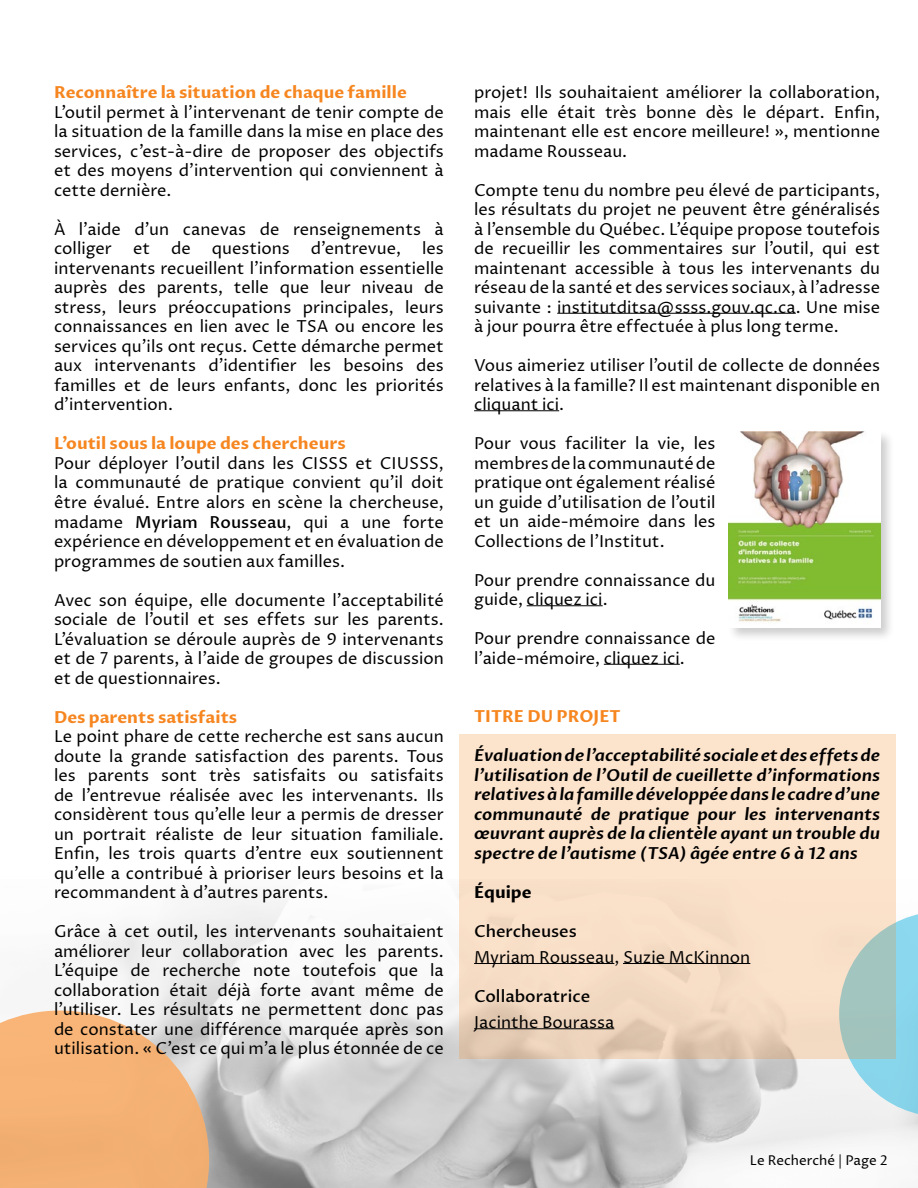
<style>
.page{position:relative;width:918px;height:1188px;background:#fff}
.page>*{position:absolute;margin:0;border:0;box-sizing:border-box;transform-origin:0 0}
.t1{font:16.5px/19.5px "Proza Libre";color:#000;text-align:justify}
.t2{font:italic 600 16.5px/19.5px "Proza Libre";color:#000;text-align:justify}
.t3{font:700 16.5px "Proza Libre";color:#f68620}
.t4{font:500 16.5px "Proza Libre";color:#000}
.t5{font:700 16.5px "Proza Libre";color:#000}
.t6{font:13.5px "Proza Libre";color:#000}
.s1{font-weight:500}
</style>
<div class="page">
<svg style="left:0;top:861px;width:918px;height:327px"></svg>
<svg style="left:459px;top:734px;width:436px;height:325px;fill:#fae1c9"></svg>
<hr style="left:557px;top:313px;width:239px;height:1px;background:#000">
<hr style="left:474px;top:411px;width:85px;height:1px;background:#000">
<hr style="left:527px;top:606px;width:76px;height:1px;background:#000">
<hr style="left:604px;top:664px;width:76px;height:1px;background:#000">
<hr style="left:474px;top:963px;width:140px;height:1px;background:#000">
<hr style="left:623px;top:963px;width:127px;height:1px;background:#000">
<hr style="left:474px;top:1029px;width:140px;height:1px;background:#000">
<div style="left:727px;top:429px;width:168px;height:213px;background:#000;opacity:.2"></div>
<img style="left:729px;top:431px;width:151px;height:196px">
<p class="t3" style="left:54px;top:82px;width:354px">Reconnaître la situation de chaque famille</p>
<p class="t1" style="left:54px;top:103px;width:391px">L’outil permet à l’intervenant de tenir compte de la situation de la famille dans la mise en place des services, c’est-à-dire de proposer des objectifs et des moyens d’intervention qui conviennent à cette dernière.</p>
<p class="t1" style="left:54px;top:220px;width:391px">À l’aide d’un canevas de renseignements à colliger</p>
<p class="t1" style="left:133px;top:239px;width:19px">et</p>
<p class="t1" style="left:171px;top:239px;width:21px">de</p>
<p class="t1" style="left:212px;top:239px;width:79px">questions</p>
<p class="t1" style="left:311px;top:239px;width:92px">d’entrevue,</p>
<p class="t1" style="left:54px;top:239px;width:391px;text-indent:368px">les intervenants recueillent l’information essentielle auprès des parents, telle que leur niveau de stress, leurs préoccupations principales, leurs connaissances en lien avec le TSA ou encore les services qu’ils ont reçus. Cette démarche permet aux intervenants d’identifier les besoins des familles et de leurs enfants, donc les priorités d’intervention.</p>
<p class="t3" style="left:54px;top:433px;width:293px">L’outil sous la loupe des chercheurs</p>
<p class="t1" style="left:54px;top:454px;width:391px">Pour déployer l’outil dans les CISSS et CIUSSS, la communauté de pratique convient qu’il doit être évalué. Entre alors en scène la chercheuse, madame <span class="s1">Myriam Rousseau</span>, qui a une forte expérience en développement et en évaluation de programmes de soutien aux familles.</p>
<p class="t1" style="left:54px;top:590px;width:391px">Avec son équipe, elle documente l’acceptabilité sociale de l’outil et ses effets sur les parents.<br>L’évaluation se déroule auprès de 9 intervenants et de 7 parents, à l’aide de groupes de discussion et de questionnaires.</p>
<p class="t3" style="left:54px;top:707px;width:185px">Des parents satisfaits</p>
<p class="t1" style="left:54px;top:727px;width:391px">Le point phare de cette recherche est sans aucun doute la grande satisfaction des parents. Tous les parents sont très satisfaits ou satisfaits de l’entrevue réalisée avec les intervenants. Ils considèrent tous qu’elle leur a permis de dresser un portrait réaliste de leur situation familiale.<br>Enfin, les trois quarts d’entre eux soutiennent qu’elle a contribué à prioriser leurs besoins et la recommandent à d’autres parents.</p>
<p class="t1" style="left:54px;top:922px;width:391px">Grâce à cet outil, les intervenants souhaitaient améliorer leur collaboration avec les parents.<br>L’équipe de recherche note toutefois que la collaboration était déjà forte avant même de l’utiliser. Les résultats ne permettent donc pas de constater une différence marquée après son utilisation. « C’est ce qui m’a le plus étonnée de ce</p>
<p class="t1" style="left:474px;top:83px;width:408px">projet! Ils souhaitaient améliorer la collaboration, mais elle était très bonne dès le départ. Enfin, maintenant elle est encore meilleure! », mentionne madame Rousseau.</p>
<p class="t1" style="left:474px;top:180px;width:408px">Compte tenu du nombre peu élevé de participants, les résultats du projet ne peuvent être généralisés à l’ensemble du Québec. L’équipe propose toutefois de recueillir les commentaires sur l’outil, qui est maintenant accessible à tous les intervenants du réseau de la santé et des services sociaux, à l’adresse suivante : institutditsa@ssss.gouv.qc.ca. Une mise à jour pourra être effectuée à plus long terme.</p>
<p class="t1" style="left:474px;top:356px;width:408px">Vous aimeriez utiliser l’outil de collecte de données relatives à la famille? Il est maintenant disponible en cliquant ici.</p>
<p class="t1" style="left:474px;top:434px;width:243px">Pour vous faciliter la vie, les membres de la communauté de pratique ont également réalisé un guide d’utilisation de l’outil et un aide-mémoire dans les Collections de l’Institut.</p>
<p class="t1" style="left:474px;top:570px;width:243px">Pour prendre connaissance du guide, cliquez ici.</p>
<p class="t1" style="left:474px;top:629px;width:243px">Pour prendre connaissance de l’aide-mémoire, cliquez ici.</p>
<p class="t3" style="left:474px;top:706px;width:148px">TITRE DU PROJET</p>
<p class="t2" style="left:474px;top:746px;width:408px">Évaluation de l’acceptabilité sociale et des effets de l’utilisation de l’Outil de cueillette d’informations relatives à la famille développée dans le cadre d’une communauté de pratique pour les intervenants œuvrant auprès de la clientèle ayant un trouble du spectre de l’autisme (TSA) âgée entre 6 à 12 ans</p>
<p class="t5" style="left:474px;top:882px;width:59px">Équipe</p>
<p class="t4" style="left:474px;top:921px;width:104px">Chercheuses</p>
<p class="t1" style="left:474px;top:948px;width:278px">Myriam Rousseau, Suzie McKinnon</p>
<p class="t4" style="left:474px;top:986px;width:118px">Collaboratrice</p>
<p class="t1" style="left:474px;top:1013px;width:142px">Jacinthe Bourassa</p>
<p class="t6" style="left:750px;top:1153px;width:139px">Le Recherché | Page 2</p>
</div>
